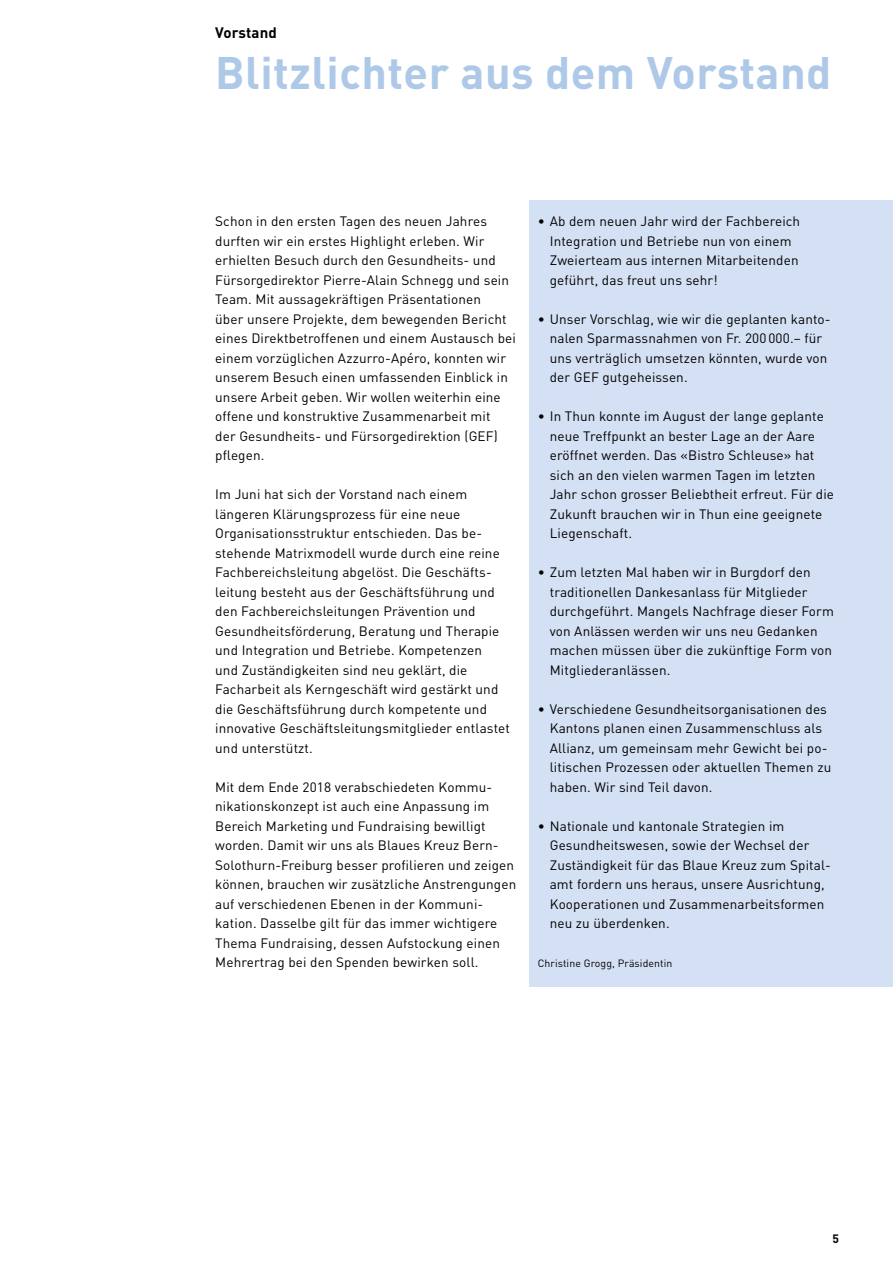
<style>
.page{position:relative;width:893px;height:1263px;background:#fff}
.page>*{position:absolute;margin:0;border:0;box-sizing:border-box;transform-origin:0 0}
.t1{font:700 45px "DIN";letter-spacing:.01em;color:#aec8e8}
.t2{font:700 15px "DIN";letter-spacing:.005em;color:#000}
.t3{font:13.5px/19.5px "DIN";letter-spacing:.01em;color:#000}
.t4{font:700 12px "DIN";color:#000}
.t5{font:10.5px "DIN";letter-spacing:.01em;color:#000}
</style>
<div class="page">
<div style="left:530px;top:201px;width:363px;height:786px;background:#d4e0f3"></div>
<p class="t2" style="left:215px;top:23px;width:63px">Vorstand</p>
<h1 class="t1" style="left:215px;top:44px;width:618px">Blitzlichter aus dem Vorstand</h1>
<p class="t3" style="left:215px;top:211px;width:302px">Schon in den ersten Tagen des neuen Jahres durften wir ein erstes Highlight erleben. Wir erhielten Besuch durch den Gesundheits- und Fürsorgedirektor Pierre-Alain Schnegg und sein Team. Mit aussagekräftigen Präsentationen<br>über unsere Projekte, dem bewegenden Bericht eines Direktbetroffenen und einem Austausch bei einem vorzüglichen Azzurro-Apéro, konnten wir unserem Besuch einen umfassenden Einblick in unsere Arbeit geben. Wir wollen weiterhin eine offene und konstruktive Zusammenarbeit mit<br>der Gesundheits- und Fürsorgedirektion (GEF) pflegen.</p>
<p class="t3" style="left:215px;top:484px;width:296px">Im Juni hat sich der Vorstand nach einem längeren Klärungsprozess für eine neue Organisationsstruktur entschieden. Das be&shy;stehende Matrixmodell wurde durch eine reine Fachbereichsleitung abgelöst. Die Geschäfts&shy;leitung besteht aus der Geschäftsführung und den Fachbereichsleitungen Prävention und Gesundheitsförderung, Beratung und Therapie und Integration und Betriebe. Kompetenzen<br>und Zuständigkeiten sind neu geklärt, die Facharbeit als Kerngeschäft wird gestärkt und die Geschäftsführung durch kompetente und innovative Geschäftsleitungsmitglieder entlastet und unterstützt.</p>
<p class="t3" style="left:215px;top:777px;width:302px">Mit dem Ende 2018 verabschiedeten Kommu&shy;nikationskonzept ist auch eine Anpassung im Bereich Marketing und Fundraising bewilligt worden. Damit wir uns als Blaues Kreuz Bern-Solothurn-Freiburg besser profilieren und zeigen können, brauchen wir zusätzliche Anstrengungen auf verschiedenen Ebenen in der Kommuni&shy;kation. Dasselbe gilt für das immer wichtigere Thema Fundraising, dessen Aufstockung einen Mehrertrag bei den Spenden bewirken soll.</p>
<p class="t3" style="left:550px;top:211px;width:252px;text-indent:-12px">• Ab dem neuen Jahr wird der Fachbereich Integration und Betriebe nun von einem Zweierteam aus internen Mitarbeitenden geführt, das freut uns sehr!</p>
<p class="t3" style="left:550px;top:309px;width:282px;text-indent:-12px">• Unser Vorschlag, wie wir die geplanten kanto&shy;nalen Sparmassnahmen von Fr. 200 000.– für uns verträglich umsetzen könnten, wurde von der GEF gutgeheissen.</p>
<p class="t3" style="left:550px;top:406px;width:286px;text-indent:-12px">• In Thun konnte im August der lange geplante neue Treffpunkt an bester Lage an der Aare eröffnet werden. Das «Bistro Schleuse» hat sich an den vielen warmen Tagen im letzten Jahr schon grosser Beliebtheit erfreut. Für die Zukunft brauchen wir in Thun eine geeignete Liegenschaft.</p>
<p class="t3" style="left:550px;top:562px;width:286px;text-indent:-12px">• Zum letzten Mal haben wir in Burgdorf den traditionellen Dankesanlass für Mitglieder durchgeführt. Mangels Nachfrage dieser Form von Anlässen werden wir uns neu Gedanken machen müssen über die zukünftige Form von Mitgliederanlässen.</p>
<p class="t3" style="left:550px;top:699px;width:283px;text-indent:-12px">• Verschiedene Gesundheitsorganisationen des Kantons planen einen Zusammenschluss als Allianz, um gemeinsam mehr Gewicht bei po&shy;litischen Prozessen oder aktuellen Themen zu haben. Wir sind Teil davon.</p>
<p class="t3" style="left:550px;top:816px;width:283px;text-indent:-12px">• Nationale und kantonale Strategien im Gesundheitswesen, sowie der Wechsel der Zuständigkeit für das Blaue Kreuz zum Spital&shy;amt fordern uns heraus, unsere Ausrichtung, Kooperationen und Zusammenarbeitsformen neu zu überdenken.</p>
<p class="t5" style="left:538px;top:957px;width:136px">Christine Grogg, Präsidentin</p>
<p class="t4" style="left:832px;top:1231px;width:8px">5</p>
</div>
